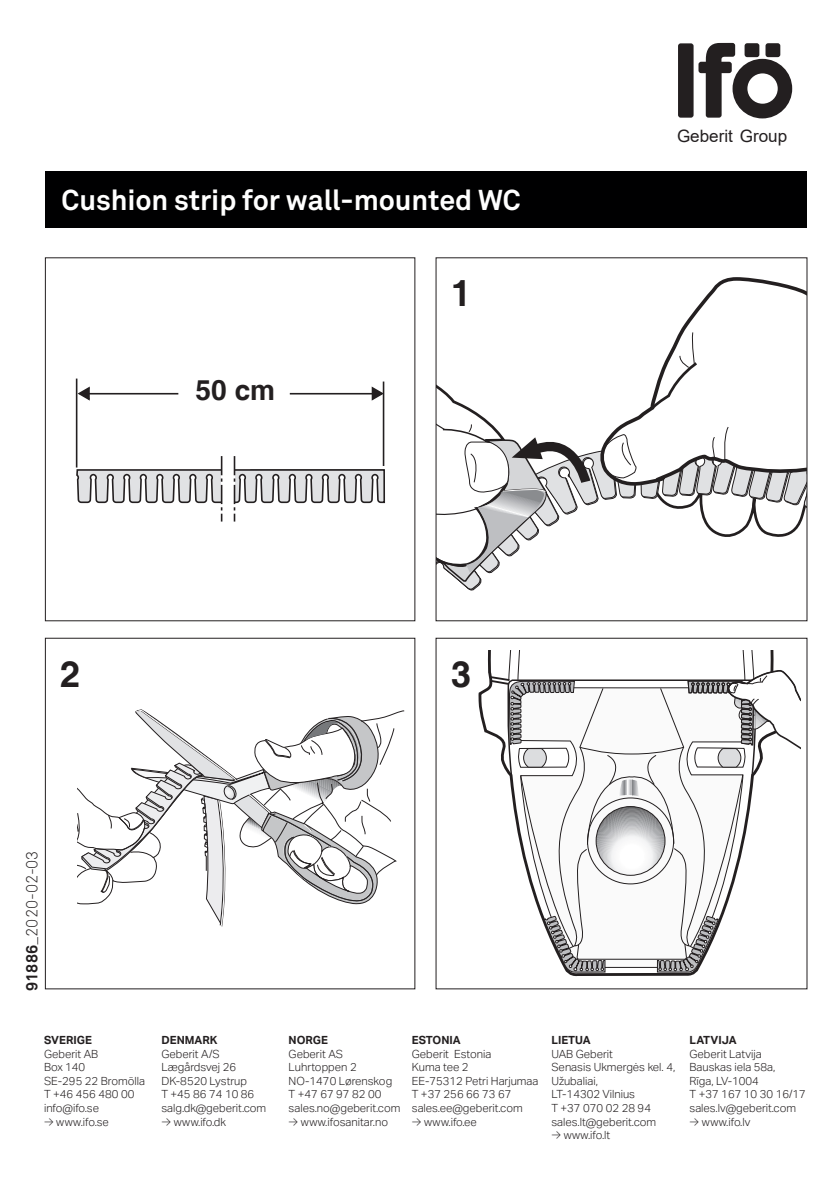
<style>
.page{position:relative;width:840px;height:1191px;background:#fff}
.page>*{position:absolute;margin:0;border:0;box-sizing:border-box;transform-origin:0 0}
.t1{font:700 36px "Helvetica";color:#231f20}
.t2{font:700 28.4px "Akkurat Pro";letter-spacing:-.005em;color:#fff}
.t3{font:700 28px "Helvetica";color:#231f20}
.t4{font:17px "Arial";color:#231f20}
.t5{font:16px "Akkurat Light Pro";color:#231f20}
.t6{font:300 11.4px/13.6px "Aktiv Grotesk Geberit";color:#231f20}
.t7{font:700 11.4px "Aktiv Grotesk Geberit";color:#231f20}
.s1{font-family:"Akkurat Pro";font-weight:700}
</style>
<div class="page">
<hr style="left:76px;top:378px;width:1px;height:89px;background:#231f20">
<hr style="left:382px;top:381px;width:2px;height:85px;background:#231f20">
<hr style="left:289px;top:393px;width:87px;height:1px;background:#231f20">
<hr style="left:84px;top:393px;width:94px;height:1px;background:#231f20">
<svg style="left:77px;top:385px;width:14px;height:16px"></svg>
<svg style="left:370px;top:385px;width:15px;height:16px"></svg>
<svg style="left:75px;top:456px;width:310px;height:66px"></svg>
<svg style="left:645px;top:491px;width:160px;height:46px"></svg>
<svg style="left:636px;top:277px;width:169px;height:214px"></svg>
<svg style="left:437px;top:385px;width:199px;height:206px"></svg>
<svg style="left:78px;top:710px;width:326px;height:217px"></svg>
<div style="left:45px;top:638px;width:370px;height:351px;border:1px solid #231f20"></div>
<div style="left:677px;top:43px;width:16px;height:75px;background:#231f20;border-radius:3px"></div>
<svg style="left:698px;top:43px;width:93px;height:75px"></svg>
<div style="left:45px;top:172px;width:761px;height:56px;background:#000001"></div>
<svg style="left:478px;top:659px;width:274px;height:318px"></svg>
<svg style="left:516px;top:799px;width:230px;height:148px"></svg>
<svg style="left:488px;top:650px;width:311px;height:149px"></svg>
<svg style="left:543px;top:916px;width:175px;height:57px"></svg>
<h2 class="t2" style="left:62px;top:182px;width:460px">Cushion strip for wall-mounted WC</h2>
<h3 class="t3" style="left:195px;top:373px;width:81px">50 cm</h3>
<h1 class="t1" style="left:451px;top:271px;width:22px">1</h1>
<h3 class="t4" style="left:676px;top:125px;width:112px">Geberit Group</h3>
<h1 class="t1" style="left:60px;top:652px;width:22px">2</h1>
<h1 class="t1" style="left:451px;top:652px;width:22px">3</h1>
<h3 class="t5" style="left:23px;top:990px;width:141px;rotate:-90deg"><span class="s1">91886</span>_2020-02-03</h3>
<p class="t7" style="left:44px;top:1033px;width:49px">SVERIGE</p>
<p class="t6" style="left:44px;top:1047px;width:102px">Geberit AB<br>Box 140<br>SE-295 22 Bromölla<br>T +46 456 480 00 info@ifo.se</p>
<p class="t6" style="left:44px;top:1114px;width:66px">→ www.ifo.se</p>
<p class="t7" style="left:161px;top:1033px;width:58px">DENMARK</p>
<p class="t6" style="left:161px;top:1047px;width:106px">Geberit A/S<br>Lægårdsvej 26<br>DK-8520 Lystrup<br>T +45 86 74 10 86 salg.dk@geberit.com</p>
<p class="t6" style="left:161px;top:1114px;width:66px">→ www.ifo.dk</p>
<p class="t7" style="left:288px;top:1033px;width:41px">NORGE</p>
<p class="t6" style="left:288px;top:1047px;width:113px">Geberit AS<br>Luhrtoppen 2<br>NO-1470 Lørenskog<br>T +47 67 97 82 00 sales.no@geberit.com</p>
<p class="t6" style="left:288px;top:1114px;width:101px">→ www.ifosanitar.no</p>
<p class="t7" style="left:411px;top:1033px;width:50px">ESTONIA</p>
<p class="t6" style="left:411px;top:1047px;width:128px">Geberit Estonia<br>Kuma tee 2<br>EE-75312 Petri Harjumaa<br>T +37 256 66 73 67 sales.ee@geberit.com</p>
<p class="t6" style="left:411px;top:1114px;width:67px">→ www.ifo.ee</p>
<p class="t7" style="left:551px;top:1033px;width:41px">LIETUA</p>
<p class="t6" style="left:551px;top:1047px;width:125px">UAB Geberit<br>Senasis Ukmergės kel. 4,<br>Užubaliai,<br>LT-14302 Vilnius<br>T +37 070 02 28 94 sales.lt@geberit.com</p>
<p class="t6" style="left:551px;top:1128px;width:60px">→ www.ifo.lt</p>
<p class="t7" style="left:689px;top:1033px;width:49px">LATVIJA</p>
<p class="t6" style="left:689px;top:1047px;width:118px">Geberit Latvija<br>Bauskas iela 58a,<br>Rīga, LV-1004<br>T +37 167 10 30 16/17 sales.lv@geberit.com</p>
<p class="t6" style="left:689px;top:1114px;width:62px">→ www.ifo.lv</p>
</div>
